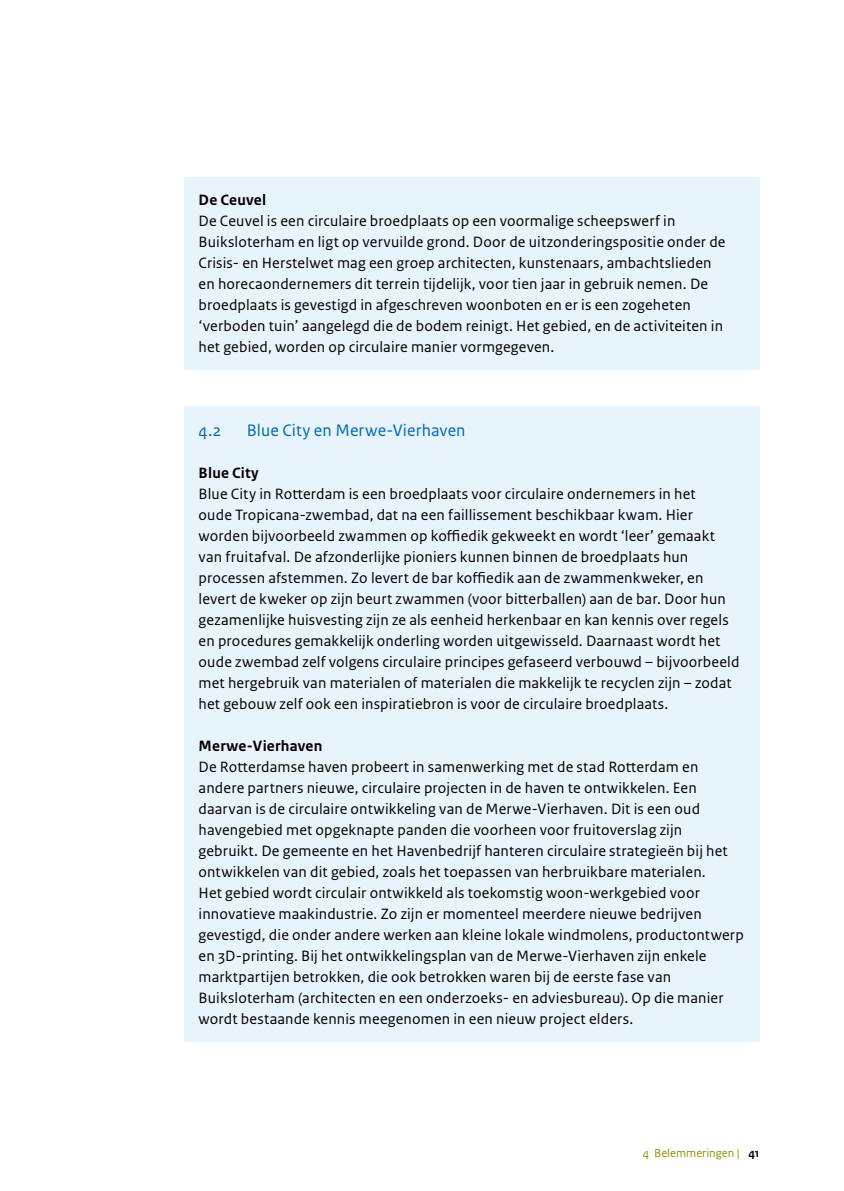
<style>
.page{position:relative;width:844px;height:1191px;background:#fff}
.page>*{position:absolute;margin:0;border:0;box-sizing:border-box;transform-origin:0 0}
.H_Block{font:17.5px "Rijksoverheid Sans Text";letter-spacing:.005em;color:#0068b3}
.P_Block{font:15.75px/21px "Rijksoverheid Sans Text";letter-spacing:.01em;color:#000}
.P_Block-2{font:700 15.75px "Rijksoverheid Sans Text";letter-spacing:.015em;color:#000}
.t1{font:12.25px "Rijksoverheid Sans Text";color:#8e9200}
.s1{font-weight:700;color:#000}
</style>
<div class="page">
<div style="left:184px;top:177px;width:575px;height:45px;background:#e7f4fc"></div>
<div style="left:184px;top:198px;width:575px;height:171px;background:#e7f4fc"></div>
<div style="left:184px;top:407px;width:575px;height:47px;background:#e7f4fc"></div>
<div style="left:184px;top:450px;width:575px;height:45px;background:#e7f4fc"></div>
<div style="left:184px;top:471px;width:575px;height:255px;background:#e7f4fc"></div>
<div style="left:184px;top:723px;width:575px;height:45px;background:#e7f4fc"></div>
<div style="left:184px;top:744px;width:575px;height:297px;background:#e7f4fc"></div>
<p class="P_Block-2" style="left:198px;top:191px;width:69px">De Ceuvel</p>
<p class="P_Block" style="left:198px;top:210px;width:528px">De Ceuvel is een circulaire broedplaats op een voormalige scheepswerf in Buiksloterham en ligt op vervuilde grond. Door de uitzonderingspositie onder de Crisis- en Herstelwet mag een groep architecten, kunstenaars, ambachtslieden en horecaondernemers dit terrein tijdelijk, voor tien jaar in gebruik nemen. De broedplaats is gevestigd in afgeschreven woonboten en er is een zogeheten ‘verboden tuin’ aangelegd die de bodem reinigt. Het gebied, en de activiteiten in het gebied, worden op circulaire manier vormgegeven.</p>
<p class="H_Block" style="left:198px;top:420px;width:24px">4.2</p>
<p class="H_Block" style="left:247px;top:420px;width:220px">Blue City en Merwe-Vierhaven</p>
<p class="P_Block-2" style="left:198px;top:464px;width:62px">Blue City</p>
<p class="P_Block" style="left:198px;top:483px;width:542px">Blue City in Rotterdam is een broedplaats voor circulaire ondernemers in het<br>oude Tropicana-zwembad, dat na een faillissement beschikbaar kwam. Hier worden bijvoorbeeld zwammen op koffiedik gekweekt en wordt ‘leer’ gemaakt van fruitafval. De afzonderlijke pioniers kunnen binnen de broedplaats hun processen afstemmen. Zo levert de bar koffiedik aan de zwammenkweker, en levert de kweker op zijn beurt zwammen (voor bitterballen) aan de bar. Door hun gezamenlijke huisvesting zijn ze als eenheid herkenbaar en kan kennis over regels en procedures gemakkelijk onderling worden uitgewisseld. Daarnaast wordt het oude zwembad zelf volgens circulaire principes gefaseerd verbouwd – bijvoorbeeld met hergebruik van materialen of materialen die makkelijk te recyclen zijn – zodat het gebouw zelf ook een inspiratiebron is voor de circulaire broedplaats.</p>
<p class="P_Block-2" style="left:198px;top:737px;width:125px">Merwe-Vierhaven</p>
<p class="P_Block" style="left:198px;top:756px;width:546px">De Rotterdamse haven probeert in samenwerking met de stad Rotterdam en andere partners nieuwe, circulaire projecten in de haven te ontwikkelen. Een daarvan is de circulaire ontwikkeling van de Merwe-Vierhaven. Dit is een oud havengebied met opgeknapte panden die voorheen voor fruitoverslag zijn gebruikt. De gemeente en het Havenbedrijf hanteren circulaire strategieën bij het ontwikkelen van dit gebied, zoals het toepassen van herbruikbare materialen.<br>Het gebied wordt circulair ontwikkeld als toekomstig woon-werkgebied voor innovatieve maakindustrie. Zo zijn er momenteel meerdere nieuwe bedrijven gevestigd, die onder andere werken aan kleine lokale windmolens, productontwerp en 3D-printing. Bij het ontwikkelingsplan van de Merwe-Vierhaven zijn enkele marktpartijen betrokken, die ook betrokken waren bij de eerste fase van Buiksloterham (architecten en een onderzoeks- en adviesbureau). Op die manier wordt bestaande kennis meegenomen in een nieuw project elders.</p>
<p class="t1" style="left:642px;top:1146px;width:118px">4 Belemmeringen | <span class="s1">41</span></p>
</div>
